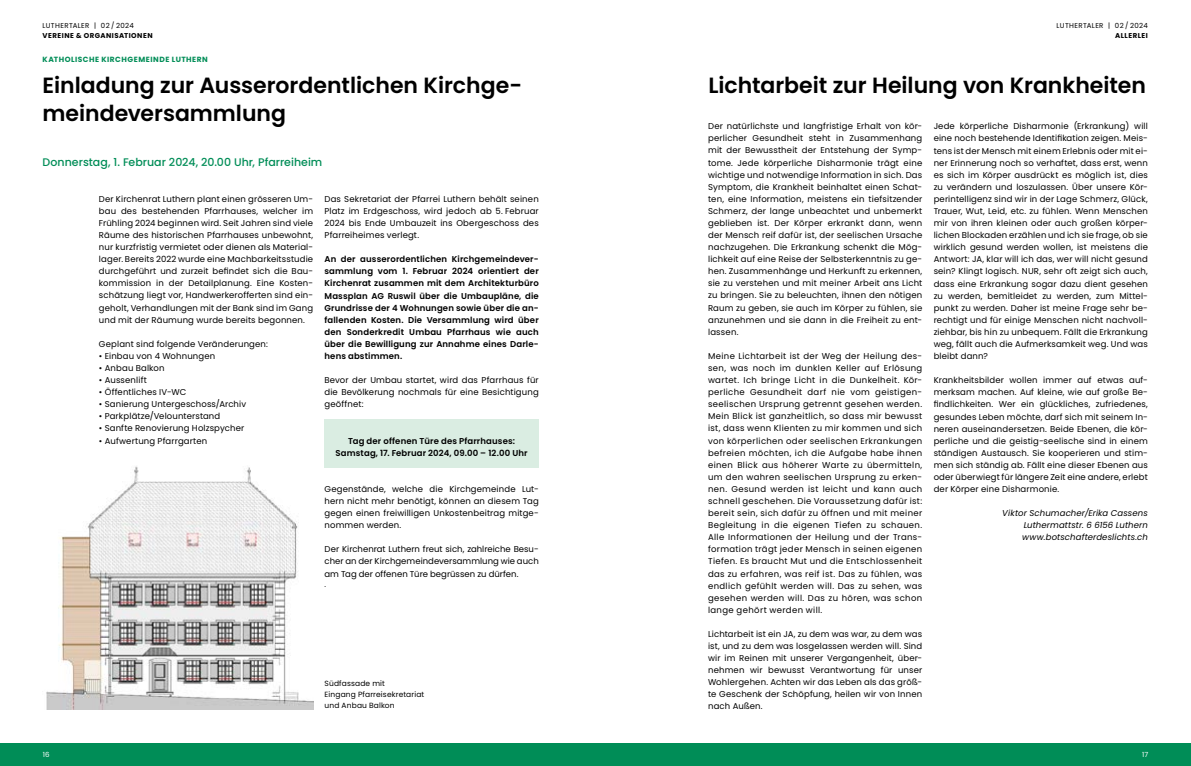
<style>
.page{position:relative;width:1191px;height:766px;background:#fff}
.page>*{position:absolute;margin:0;border:0;box-sizing:border-box;transform-origin:0 0}
.t1{font:600 22px/28px "Poppins";color:#000}
.t2{font:500 11px "Poppins";color:#008d57}
.t3{font:8.5px/12.1px "Poppins";letter-spacing:.015em;color:#000;text-align:justify}
.t4{font:600 8.5px/12.1px "Poppins";letter-spacing:.015em;color:#000;text-align:justify}
.t5{font:italic 8.5px/12.1px "Poppins";letter-spacing:.015em;color:#000;text-align:justify}
.t6{font:7.5px/11px "Poppins";letter-spacing:.02em;color:#000}
.t7{font:700 7.5px "Poppins";letter-spacing:.07em;color:#008d57}
.t8{font:7px "Poppins";letter-spacing:.055em;color:#000}
.t9{font:700 7px "Poppins";letter-spacing:.07em;color:#000}
.t10{font:7px "Poppins";color:#fff}
</style>
<div class="page">
<div style="left:0;top:743px;width:1191px;height:22px;background:#008d57"></div>
<div style="left:324px;top:419px;width:215px;height:48px;background:#daede2"></div>
<img style="left:46px;top:466px;width:267px;height:243px">
<p class="t8" style="left:43px;top:22px;width:93px">LUTHERTALER | 02 / 2024</p>
<p class="t9" style="left:43px;top:31px;width:112px">VEREINE &amp; ORGANISATIONEN</p>
<p class="t7" style="left:43px;top:55px;width:167px">KATHOLISCHE KIRCHGEMEINDE LUTHERN</p>
<h1 class="t1" style="left:43px;top:71px;width:481px">Einladung zur Ausserordentlichen Kirchge&shy;meindeversammlung</h1>
<p class="t2" style="left:43px;top:155px;width:281px">Donnerstag, 1. Februar 2024, 20.00 Uhr, Pfarreiheim</p>
<p class="t3" style="left:99px;top:193px;width:216px">Der Kirchenrat Luthern plant einen grösseren Um&shy;bau des bestehenden Pfarrhauses, welcher im Frühling 2024 beginnen wird. Seit Jahren sind viele Räume des historischen Pfarrhauses unbewohnt, nur kurzfristig vermietet oder dienen als Material&shy;lager. Bereits 2022 wurde eine Machbarkeitsstudie durchgeführt und zurzeit befindet sich die Bau&shy;kommission in der Detailplanung. Eine Kosten&shy;schätzung liegt vor, Handwerkerofferten sind ein&shy;geholt, Verhandlungen mit der Bank sind im Gang und mit der Räumung wurde bereits begonnen.</p>
<p class="t3" style="left:99px;top:338px;width:170px">Geplant sind folgende Veränderungen:</p>
<p class="t3" style="left:99px;top:350px;width:118px">• Einbau von 4 Wohnungen</p>
<p class="t3" style="left:99px;top:362px;width:67px">• Anbau Balkon</p>
<p class="t3" style="left:99px;top:374px;width:49px">• Aussenlift</p>
<p class="t3" style="left:99px;top:386px;width:89px">• Öffentliches IV-WC</p>
<p class="t3" style="left:99px;top:398px;width:149px">• Sanierung Untergeschoss/Archiv</p>
<p class="t3" style="left:99px;top:410px;width:123px">• Parkplätze/Velounterstand</p>
<p class="t3" style="left:99px;top:422px;width:147px">• Sanfte Renovierung Holzspycher</p>
<p class="t3" style="left:99px;top:434px;width:110px">• Aufwertung Pfarrgarten</p>
<p class="t3" style="left:324px;top:193px;width:216px">Das Sekretariat der Pfarrei Luthern behält seinen Platz im Erdgeschoss, wird jedoch ab 5. Februar 2024 bis Ende Umbauzeit ins Obergeschoss des Pfarreiheimes verlegt.</p>
<p class="t4" style="left:324px;top:253px;width:216px">An der ausserordentlichen Kirchgemeindever&shy;sammlung vom 1. Februar 2024 orientiert der Kirchenrat zusammen mit dem Architekturbüro Massplan AG Ruswil über die Umbaupläne, die Grundrisse der 4 Wohnungen sowie über die an&shy;fallenden Kosten. Die Versammlung wird über den Sonderkredit Umbau Pfarrhaus wie auch über die Bewilligung zur Annahme eines Darle&shy;hens abstimmen.</p>
<p class="t3" style="left:324px;top:374px;width:216px">Bevor der Umbau startet, wird das Pfarrhaus für die Bevölkerung nochmals für eine Besichtigung geöffnet:</p>
<p class="t4" style="left:336px;top:434px;width:193px;text-align:center">Tag der offenen Türe des Pfarrhauses:<br>Samstag, 17. Februar 2024, 09.00 – 12.00 Uhr</p>
<p class="t3" style="left:324px;top:483px;width:216px">Gegenstände, welche die Kirchgemeinde Lut&shy;hern nicht mehr benötigt, können an diesem Tag gegen einen freiwilligen Unkostenbeitrag mitge&shy;nommen werden.</p>
<p class="t3" style="left:324px;top:543px;width:216px">Der Kirchenrat Luthern freut sich, zahlreiche Besu&shy;cher an der Kirchgemeindeversammlung wie auch am Tag der offenen Türe begrüssen zu dürfen.</p>
<p class="t6" style="left:324px;top:579px;width:3px">.</p>
<p class="t6" style="left:324px;top:677px;width:101px">Südfassade mit<br>Eingang Pfarreisekretariat und Anbau Balkon</p>
<p class="t8" style="left:1056px;top:22px;width:93px">LUTHERTALER | 02 / 2024</p>
<p class="t9" style="left:1115px;top:31px;width:34px">ALLERLEI</p>
<h1 class="t1" style="left:708px;top:71px;width:439px">Lichtarbeit zur Heilung von Krankheiten</h1>
<p class="t3" style="left:708px;top:120px;width:216px">Der natürlichste und langfristige Erhalt von kör&shy;perlicher Gesundheit steht in Zusammenhang mit der Bewusstheit der Entstehung der Symp&shy;tome. Jede körperliche Disharmonie trägt eine wichtige und notwendige Information in sich. Das Symptom, die Krankheit beinhaltet einen Schat&shy;ten, eine Information, meistens ein tiefsitzender Schmerz, der lange unbeachtet und unbemerkt geblieben ist. Der Körper erkrankt dann, wenn der Mensch reif dafür ist, der seelischen Ursache nachzugehen. Die Erkrankung schenkt die Mög&shy;lichkeit auf eine Reise der Selbsterkenntnis zu ge&shy;hen. Zusammenhänge und Herkunft zu erkennen, sie zu verstehen und mit meiner Arbeit ans Licht zu bringen. Sie zu beleuchten, ihnen den nötigen Raum zu geben, sie auch im Körper zu fühlen, sie anzunehmen und sie dann in die Freiheit zu ent&shy;lassen.</p>
<p class="t3" style="left:708px;top:350px;width:216px">Meine Lichtarbeit ist der Weg der Heilung des&shy;sen, was noch im dunklen Keller auf Erlösung wartet. Ich bringe Licht in die Dunkelheit. Kör&shy;perliche Gesundheit darf nie vom geistigen&shy;seelischen Ursprung getrennt gesehen werden.<br>Mein Blick ist ganzheitlich, so dass mir bewusst ist, dass wenn Klienten zu mir kommen und sich von körperlichen oder seelischen Erkrankungen befreien möchten, ich die Aufgabe habe ihnen einen Blick aus höherer Warte zu übermitteln, um den wahren seelischen Ursprung zu erken&shy;nen. Gesund werden ist leicht und kann auch schnell geschehen. Die Voraussetzung dafür ist: bereit sein, sich dafür zu öffnen und mit meiner Begleitung in die eigenen Tiefen zu schauen.<br>Alle Informationen der Heilung und der Trans&shy;formation trägt jeder Mensch in seinen eigenen Tiefen. Es braucht Mut und die Entschlossenheit das zu erfahren, was reif ist. Das zu fühlen, was endlich gefühlt werden will. Das zu sehen, was gesehen werden will. Das zu hören, was schon lange gehört werden will.</p>
<p class="t3" style="left:708px;top:627px;width:216px">Lichtarbeit ist ein JA, zu dem was war, zu dem was ist, und zu dem was losgelassen werden will. Sind wir im Reinen mit unserer Vergangenheit, über&shy;nehmen wir bewusst Verantwortung für unser Wohlergehen. Achten wir das Leben als das größ&shy;te Geschenk der Schöpfung, heilen wir von Innen nach Außen.</p>
<p class="t3" style="left:933px;top:120px;width:216px">Jede körperliche Disharmonie (Erkrankung) will eine noch bestehende Identifikation zeigen. Meis&shy;tens ist der Mensch mit einem Erlebnis oder mit ei&shy;ner Erinnerung noch so verhaftet, dass erst, wenn es sich im Körper ausdrückt es möglich ist, dies zu verändern und loszulassen. Über unsere Kör&shy;perintelligenz sind wir in der Lage Schmerz, Glück, Trauer, Wut, Leid, etc. zu fühlen. Wenn Menschen mir von ihren kleinen oder auch großen körper&shy;lichen Blockaden erzählen und ich sie frage, ob sie wirklich gesund werden wollen, ist meistens die Antwort: JA, klar will ich das, wer will nicht gesund sein? Klingt logisch. NUR, sehr oft zeigt sich auch, dass eine Erkrankung sogar dazu dient gesehen zu werden, bemitleidet zu werden, zum Mittel&shy;punkt zu werden. Daher ist meine Frage sehr be&shy;rechtigt und für einige Menschen nicht nachvoll&shy;ziehbar, bis hin zu unbequem. Fällt die Erkrankung weg, fällt auch die Aufmerksamkeit weg. Und was bleibt dann?</p>
<p class="t3" style="left:933px;top:374px;width:216px">Krankheitsbilder wollen immer auf etwas auf&shy;merksam machen. Auf kleine, wie auf große Be&shy;findlichkeiten. Wer ein glückliches, zufriedenes, gesundes Leben möchte, darf sich mit seinem In&shy;neren auseinandersetzen. Beide Ebenen, die kör&shy;perliche und die geistig-seelische sind in einem ständigen Austausch. Sie kooperieren und stim&shy;men sich ständig ab. Fällt eine dieser Ebenen aus oder überwiegt für längere Zeit eine andere, erlebt der Körper eine Disharmonie.</p>
<p class="t5" style="left:1022px;top:507px;width:127px;text-indent:-20px">Viktor Schumacher/Erika Cassens Luthermattstr. 6 6156 Luthern www.botschafterdeslichts.ch</p>
<p class="t10" style="left:43px;top:750px;width:8px">16</p>
<p class="t10" style="left:1142px;top:750px;width:8px">17</p>
</div>
